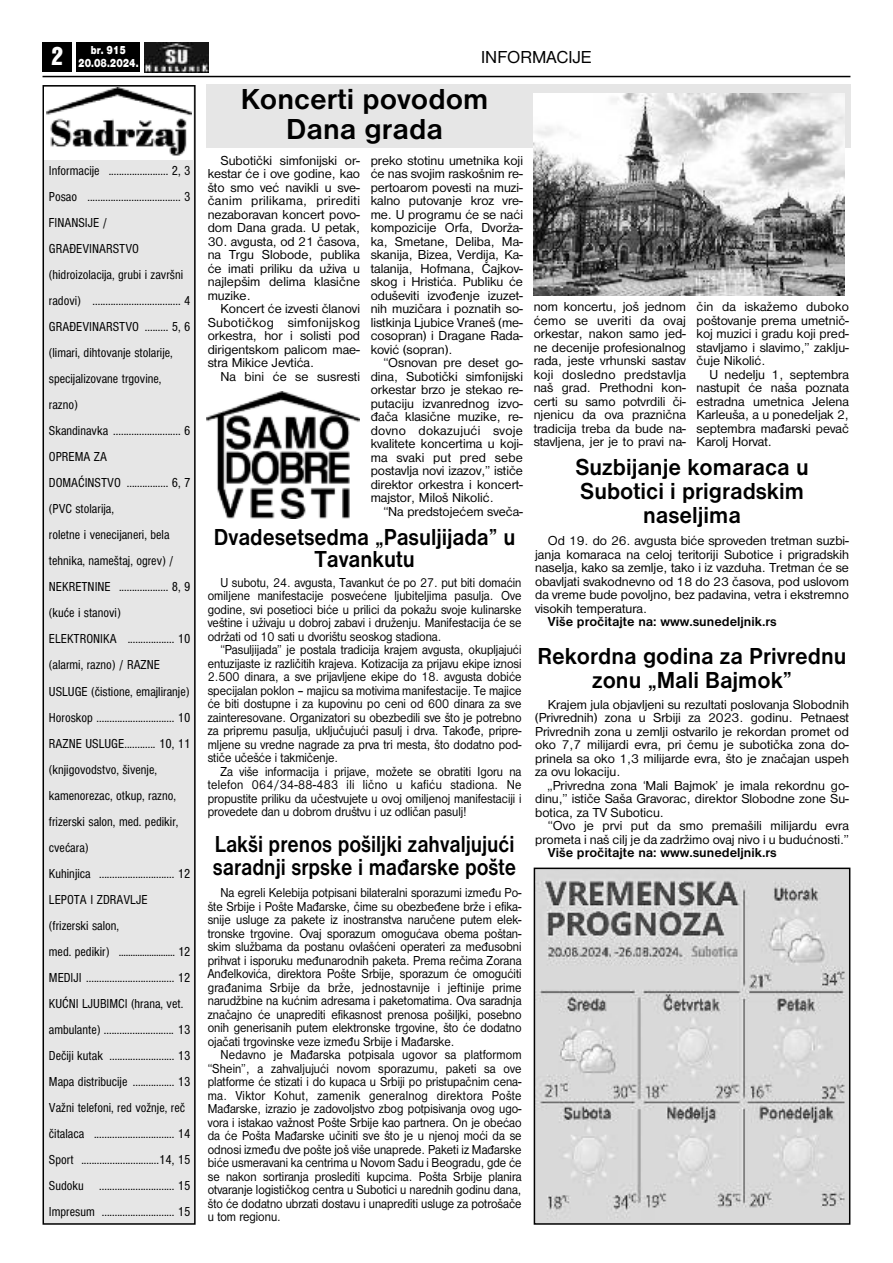
<style>
.page{position:relative;width:893px;height:1263px;background:#fff}
.page>*{position:absolute;margin:0;border:0;box-sizing:border-box;transform-origin:0 0}
.t1{font:700 30px/30px "Nimbus San DEE";color:#000;text-align:center}
.t2{font:27px "Nimbus San DEE Blac Cond";color:#fff}
.t3{font:700 24px/24px "Nimbus San DEE";color:#000;text-align:center;scale:.95 1}
.t4{font:700 24px/22.5px "Nimbus San DEE";color:#000;scale:.85 1}
.t5{font:700 24px/22.5px "Nimbus San DEE";color:#000;text-align:center;scale:.9 1}
.t6{font:18px "Nimbus San DEE";color:#000}
.t7{font:13.5px/13.5px "Nimbus San DEE";color:#000;text-align:justify}
.t8{font:13.5px/13.5px "Nimbus San DEE";color:#000;text-align:justify;scale:.9 1}
.t9{font:condensed 13.5px/26px "Nimbus San DEE";color:#000}
.t10{font:700 13.5px "Nimbus San DEE";color:#000}
.t11{font:12px/13.5px "Nimbus San DEE Blac";color:#fff;text-align:center;scale:.8 1}
</style>
<div class="page">
<div style="left:43px;top:86px;width:152px;height:1138px;background:#e6e6e6"></div>
<div style="left:43px;top:85px;width:153px;height:1140px;border:2px solid #000"></div>
<hr style="left:43px;top:76px;width:807px;height:1px;background:#000">
<div style="left:43px;top:43px;width:29px;height:29px;background:#000"></div>
<div style="left:77px;top:43px;width:63px;height:29px;background:#000"></div>
<img style="left:145px;top:43px;width:63px;height:29px">
<img style="left:537px;top:870px;width:310px;height:352px">
<div style="left:534px;top:867px;width:316px;height:358px;border:2px solid #000"></div>
<div style="left:45px;top:87px;width:148px;height:72px;background:#fff"></div>
<img style="left:46px;top:87px;width:145px;height:69px">
<div style="left:206px;top:85px;width:644px;height:63px;background:#e6e6e6"></div>
<img style="left:534px;top:94px;width:311px;height:202px">
<img style="left:206px;top:391px;width:153px;height:127px">
<h2 class="t2" style="left:52px;top:40px;width:13px">2</h2>
<p class="t11" style="left:78px;top:43px;width:77px">br. 915<br>20.08.2024.</p>
<h3 class="t6" style="left:481px;top:47px;width:112px">INFORMACIJE</h3>
<p class="t9" style="left:49px;top:158px;width:143px">Informacije ....................... 2, 3<br>Posao .................................... 3<br>FINANSIJE /<br>GRAĐEVINARSTVO (hidroizolacija, grubi i završni radovi) .................................. 4<br>GRAĐEVINARSTVO ......... 5, 6 (limari, dihtovanje stolarije, specijalizovane trgovine, razno)<br>Skandinavka .......................... 6<br>OPREMA ZA<br>DOMAĆINSTVO ................ 6, 7 (PVC stolarija,<br>roletne i venecijaneri, bela tehnika, nameštaj, ogrev) /<br>NEKRETNINE ................... 8, 9 (kuće i stanovi)<br>ELEKTRONIKA .................. 10 (alarmi, razno) / RAZNE<br>USLUGE (čistione, emajliranje)<br>Horoskop .............................. 10<br>RAZNE USLUGE............ 10, 11 (knjigovodstvo, šivenje, kamenorezac, otkup, razno, frizerski salon, med. pedikir, cvećara)<br>Kuhinjica ............................. 12<br>LEPOTA I ZDRAVLJE (frizerski salon,<br>med. pedikir) ........................ 12<br>MEDIJI .................................. 12<br>KUĆNI LJUBIMCI (hrana, vet. ambulante) ........................... 13<br>Dečiji kutak ......................... 13<br>Mapa distribucije ................ 13<br>Važni telefoni, red vožnje, reč čitalaca ............................... 14<br>Sport ..............................14, 15<br>Sudoku ............................. 15<br>Impresum ............................ 15</p>
<h1 class="t1" style="left:241px;top:84px;width:249px">Koncerti povodom<br>Dana grada</h1>
<p class="t7" style="left:208px;top:153px;width:154px;text-indent:13px">Subotički simfonijski or&shy;kestar će i ove godine, kao što smo već navikli u sve&shy;čanim prilikama, prirediti nezaboravan koncert povo&shy;dom Dana grada. U petak,</p>
<p class="t7" style="left:208px;top:234px;width:154px">30. avgusta, od 21 časova, na Trgu Slobode, publika će imati priliku da uživa u najlepšim delima klasične muzike.</p>
<p class="t7" style="left:208px;top:302px;width:154px;text-indent:13px">Koncert će izvesti članovi Subotičkog simfonijskog orkestra, hor i solisti pod dirigentskom palicom mae&shy;stra Mikice Jevtića.</p>
<p class="t7" style="left:220px;top:369px;width:141px">Na bini će se susresti</p>
<p class="t7" style="left:371px;top:153px;width:154px">preko stotinu umetnika koji će nas svojim raskošnim re&shy;pertoarom povesti na muzi&shy;kalno putovanje kroz vre&shy;me. U programu će se naći kompozicije Orfa, Dvorža&shy;ka, Smetane, Deliba, Ma&shy;skanija, Bizea, Verdija, Ka&shy;talanija, Hofmana, Čajkov&shy;skog i Hristića. Publiku će oduševiti izvođenje izuzet&shy;nih muzičara i poznatih so&shy;listkinja Ljubice Vraneš (me&shy;cosopran) i Dragane Rada&shy;ković (sopran).</p>
<p class="t7" style="left:371px;top:356px;width:154px;text-indent:13px">“Osnovan pre deset go&shy;dina, Subotički simfonijski orkestar brzo je stekao re&shy;putaciju izvanrednog izvo&shy;đača klasične muzike, re&shy;dovno dokazujući svoje kvalitete koncertima u koji&shy;ma svaki put pred sebe postavlja novi izazov,” ističe direktor orkestra i koncert&shy;majstor, Miloš Nikolić.</p>
<p class="t7" style="left:383px;top:504px;width:141px">“Na predstojećem sveča-</p>
<h3 class="t5" style="left:214px;top:525px;width:337px">Dvadesetsedma „Pasuljijada” u<br>Tavankutu</h3>
<p class="t8" style="left:208px;top:575px;width:350px;text-indent:13px">U subotu, 24. avgusta, Tavankut će po 27. put biti domaćin omiljene manifestacije posvećene ljubiteljima pasulja. Ove godine, svi posetioci biće u prilici da pokažu svoje kulinarske veštine i uživaju u dobroj zabavi i druženju. Manifestacija će se održati od 10 sati u dvorištu seoskog stadiona.</p>
<p class="t8" style="left:208px;top:643px;width:350px;text-indent:13px">“Pasuljijada” je postala tradicija krajem avgusta, okupljajući entuzijaste iz različitih krajeva. Kotizacija za prijavu ekipe iznosi 2.500 dinara, a sve prijavljene ekipe do 18. avgusta dobiće specijalan poklon – majicu sa motivima manifestacije. Te majice će biti dostupne i za kupovinu po ceni od 600 dinara za sve zainteresovane. Organizatori su obezbedili sve što je potrebno za pripremu pasulja, uključujući pasulj i drva. Takođe, pripre&shy;mljene su vredne nagrade za prva tri mesta, što dodatno pod&shy;stiče učešće i takmičenje.</p>
<p class="t8" style="left:208px;top:764px;width:350px;text-indent:13px">Za više informacija i prijave, možete se obratiti Igoru na telefon 064/34-88-483 ili lično u kafiću stadiona. Ne propustite priliku da učestvujete u ovoj omiljenoj manifestaciji i provedete dan u dobrom društvu i uz odličan pasulj!</p>
<h3 class="t4" style="left:213px;top:833px;width:358px">Lakši prenos pošiljki zahvaljujući saradnji srpske i mađarske pošte</h3>
<p class="t8" style="left:208px;top:886px;width:350px;text-indent:13px">Na egreli Kelebija potpisani bilateralni sporazumi između Po&shy;šte Srbije i Pošte Mađarske, čime su obezbeđene brže i efika&shy;snije usluge za pakete iz inostranstva naručene putem elek&shy;tronske trgovine. Ovaj sporazum omogućava obema poštan&shy;skim službama da postanu ovlašćeni operateri za međusobni prihvat i isporuku međunarodnih paketa. Prema rečima Zorana Anđelkovića, direktora Pošte Srbije, sporazum će omogućiti građanima Srbije da brže, jednostavnije i jeftinije prime narudžbine na kućnim adresama i paketomatima. Ova saradnja značajno će unaprediti efikasnost prenosa pošiljki, posebno onih generisanih putem elektronske trgovine, što će dodatno ojačati trgovinske veze između Srbije i Mađarske.</p>
<p class="t8" style="left:208px;top:1048px;width:350px;text-indent:13px">Nedavno je Mađarska potpisala ugovor sa platformom “Shein”, a zahvaljujući novom sporazumu, paketi sa ove platforme će stizati i do kupaca u Srbiji po pristupačnim cena&shy;ma. Viktor Kohut, zamenik generalnog direktora Pošte Mađarske, izrazio je zadovoljstvo zbog potpisivanja ovog ugo&shy;vora i istakao važnost Pošte Srbije kao partnera. On je obećao da će Pošta Mađarske učiniti sve što je u njenoj moći da se odnosi između dve pošte još više unaprede. Paketi iz Mađarske biće usmeravani ka centrima u Novom Sadu i Beogradu, gde će se nakon sortiranja proslediti kupcima. Pošta Srbije planira otvaranje logističkog centra u Subotici u narednih godinu dana, što će dodatno ubrzati dostavu i unaprediti usluge za potrošače u tom regionu.</p>
<p class="t7" style="left:534px;top:300px;width:154px">nom koncertu, još jednom ćemo se uveriti da ovaj orkestar, nakon samo jed&shy;ne decenije profesionalnog rada, jeste vrhunski sastav koji dosledno predstavlja naš grad. Prethodni kon&shy;certi su samo potvrdili či&shy;njenicu da ova praznična tradicija treba da bude na&shy;stavljena, jer je to pravi na-</p>
<p class="t7" style="left:697px;top:300px;width:154px">čin da iskažemo duboko poštovanje prema umetnič&shy;koj muzici i gradu koji pred&shy;stavljamo i slavimo,” zaklju&shy;čuje Nikolić.</p>
<p class="t7" style="left:697px;top:367px;width:154px;text-indent:13px">U nedelju 1, septembra nastupit će naša poznata estradna umetnica Jelena Karleuša, a u ponedeljak 2, septembra mađarski pevač Karolj Horvat.</p>
<h3 class="t3" style="left:575px;top:454px;width:247px">Suzbijanje komaraca u<br>Subotici i prigradskim naseljima</h3>
<p class="t7" style="left:535px;top:534px;width:315px;text-indent:13px">Od 19. do 26. avgusta biće sproveden tretman suzbi&shy;janja komaraca na celoj teritoriji Subotice i prigradskih naselja, kako sa zemlje, tako i iz vazduha. Tretman će se obavljati svakodnevno od 18 do 23 časova, pod uslovom da vreme bude povoljno, bez padavina, vetra i ekstremno visokih temperatura.</p>
<p class="t10" style="left:548px;top:614px;width:230px">Više pročitajte na: www.sunedeljnik.rs</p>
<h3 class="t3" style="left:538px;top:643px;width:327px">Rekordna godina za Privrednu zonu „Mali Bajmok”</h3>
<p class="t7" style="left:535px;top:697px;width:315px;text-indent:13px">Krajem jula objavljeni su rezultati poslovanja Slobodnih (Privrednih) zona u Srbiji za 2023. godinu. Petnaest Privrednih zona u zemlji ostvarilo je rekordan promet od oko 7,7 milijardi evra, pri čemu je subotička zona do&shy;prinela sa oko 1,3 milijarde evra, što je značajan uspeh za ovu lokaciju.</p>
<p class="t7" style="left:535px;top:778px;width:315px;text-indent:13px">„Privredna zona ‘Mali Bajmok’ je imala rekordnu go&shy;dinu,” ističe Saša Gravorac, direktor Slobodne zone Su&shy;botica, za TV Suboticu.</p>
<p class="t7" style="left:535px;top:819px;width:315px;text-align:right">“Ovo je prvi put da smo premašili milijardu evra prometa i naš cilj je da zadržimo ovaj nivo i u budućnosti.”</p>
<p class="t10" style="left:548px;top:845px;width:230px">Više pročitajte na: www.sunedeljnik.rs</p>
</div>
